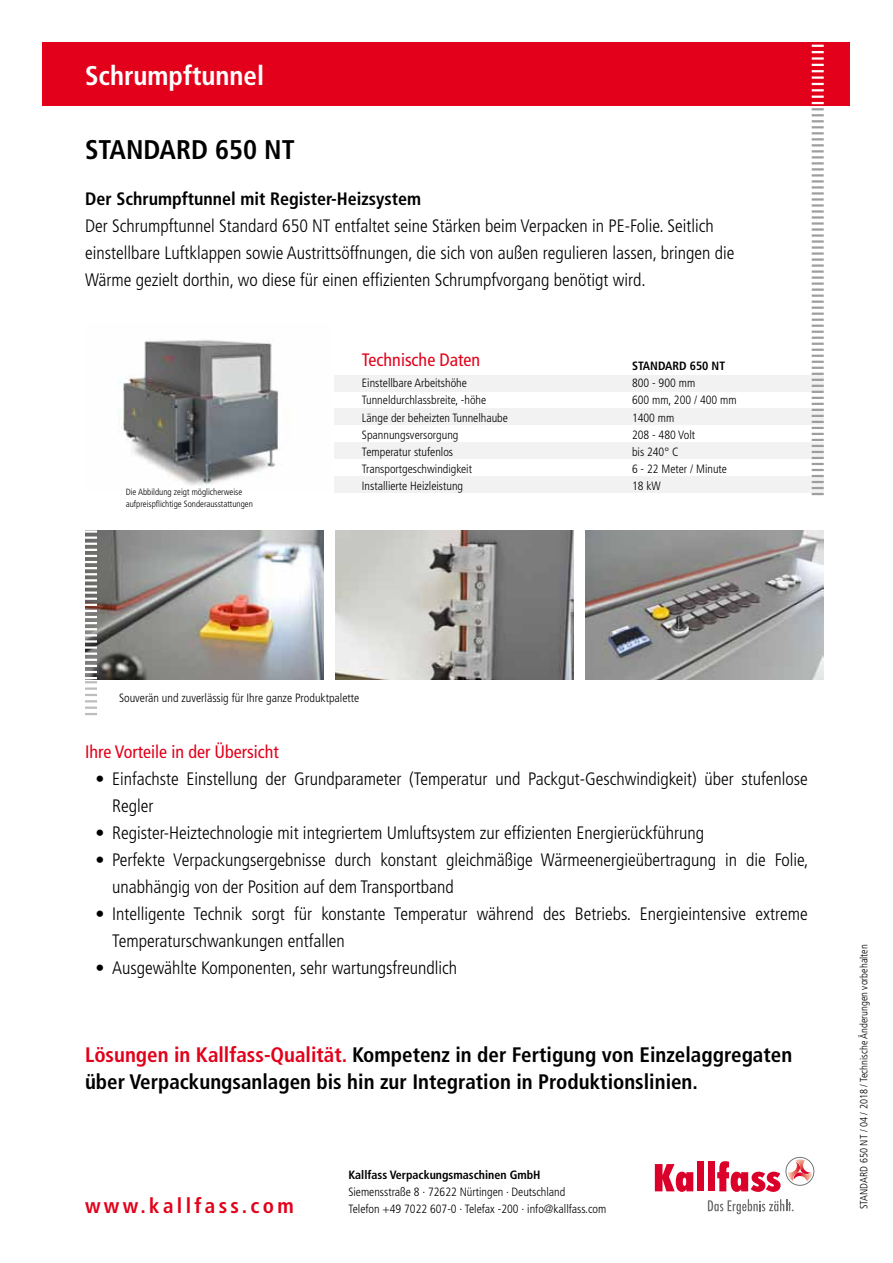
<style>
.page{position:relative;width:893px;height:1263px;background:#fff}
.page>*{position:absolute;margin:0;border:0;box-sizing:border-box;transform-origin:0 0}
.t1{font:700 condensed 27px "Frutiger LT Std";color:#fff}
.t2{font:700 condensed 27px "Frutiger LT Std";color:#000}
.t3{font:700 condensed 21px/27px "Frutiger LT Std";color:#000}
.t4{font:700 condensed 21px "Frutiger LT Std";letter-spacing:.16em;color:#e2001a}
.t5{font:300 condensed 18px/27px "Frutiger LT Std";color:#000}
.t6{font:condensed 18px "Frutiger LT Std";color:#e2001a}
.t7{font:700 condensed 18px "Frutiger LT Std";color:#000}
.t8{font:300 condensed 12px/17.1px "Frutiger LT Std";color:#000}
.t9{font:700 condensed 12px "Frutiger LT Std";color:#000}
.t10{font:300 condensed 10.5px "Frutiger LT Std";color:#000}
.t11{font:300 condensed 9px/12px "Frutiger LT Std";color:#000}
.s1{color:#e2001a}
</style>
<div class="page">
<img style="left:118px;top:340px;width:164px;height:146px">
<div style="left:43px;top:43px;width:807px;height:63px;background:#e2001a"></div>
<div style="left:334px;top:375px;width:490px;height:17px;background:#f2f2f3"></div>
<div style="left:334px;top:408px;width:490px;height:17px;background:#f2f2f3"></div>
<div style="left:334px;top:442px;width:490px;height:17px;background:#f2f2f3"></div>
<div style="left:334px;top:476px;width:490px;height:17px;background:#f2f2f3"></div>
<svg style="left:812px;top:45px;width:12px;height:450px"></svg>
<img style="left:586px;top:530px;width:238px;height:149px">
<img style="left:97px;top:530px;width:226px;height:149px">
<svg style="left:85px;top:530px;width:12px;height:185px"></svg>
<img style="left:335px;top:530px;width:238px;height:149px">
<svg style="left:655px;top:1164px;width:38px;height:28px"></svg>
<div style="left:697px;top:1161px;width:7px;height:30px;background:#da002a"></div>
<div style="left:708px;top:1161px;width:6px;height:30px;background:#da002a"></div>
<svg style="left:717px;top:1157px;width:97px;height:35px"></svg>
<svg style="left:708px;top:1199px;width:85px;height:15px"></svg>
<h1 class="t1" style="left:85px;top:59px;width:181px">Schrumpftunnel</h1>
<h1 class="t2" style="left:85px;top:134px;width:211px">STANDARD 650 NT</h1>
<p class="t7" style="left:85px;top:188px;width:338px">Der Schrumpftunnel mit Register-Heizsystem</p>
<p class="t5" style="left:85px;top:212px;width:651px">Der Schrumpftunnel Standard 650 NT entfaltet seine Stärken beim Verpacken in PE-Folie. Seitlich einstellbare Luftklappen sowie Austrittsöffnungen, die sich von außen regulieren lassen, bringen die<br>Wärme gezielt dorthin, wo diese für einen effizienten Schrumpfvorgang benötigt wird.</p>
<p class="t11" style="left:126px;top:485px;width:129px">Die Abbildung zeigt möglicherweise aufpreispflichtige Sonderausstattungen</p>
<p class="t6" style="left:362px;top:350px;width:120px">Technische Daten</p>
<p class="t9" style="left:632px;top:359px;width:95px">STANDARD 650 NT</p>
<p class="t8" style="left:362px;top:375px;width:106px">Einstellbare Arbeitshöhe</p>
<p class="t8" style="left:632px;top:375px;width:65px">800 - 900 mm</p>
<p class="t8" style="left:362px;top:392px;width:126px">Tunneldurchlassbreite, -höhe</p>
<p class="t8" style="left:632px;top:392px;width:106px">600 mm, 200 / 400 mm</p>
<p class="t8" style="left:362px;top:409px;width:147px">Länge der beheizten Tunnelhaube</p>
<p class="t8" style="left:632px;top:409px;width:44px">1400 mm</p>
<p class="t8" style="left:362px;top:426px;width:98px">Spannungsversorgung</p>
<p class="t8" style="left:632px;top:426px;width:65px">208 - 480 Volt</p>
<p class="t8" style="left:362px;top:443px;width:93px">Temperatur stufenlos</p>
<p class="t8" style="left:632px;top:443px;width:48px">bis 240° C</p>
<p class="t8" style="left:362px;top:460px;width:112px">Transportgeschwindigkeit</p>
<p class="t8" style="left:632px;top:460px;width:97px">6 - 22 Meter / Minute</p>
<p class="t8" style="left:362px;top:477px;width:103px">Installierte Heizleistung</p>
<p class="t8" style="left:632px;top:477px;width:30px">18 kW</p>
<p class="t8" style="left:119px;top:689px;width:242px">Souverän und zuverlässig für Ihre ganze Produktpalette</p>
<p class="t6" style="left:85px;top:741px;width:195px">Ihre Vorteile in der Übersicht</p>
<p class="t5" style="left:112px;top:765px;width:697px;text-indent:-17px">• Einfachste Einstellung der Grundparameter (Temperatur und Packgut-Geschwindigkeit) über stufenlose<br>Regler</p>
<p class="t5" style="left:96px;top:819px;width:610px">• Register-Heiztechnologie mit integriertem Umluftsystem zur effizienten Energierückführung</p>
<p class="t5" style="left:112px;top:846px;width:698px;text-indent:-17px">• Perfekte Verpackungsergebnisse durch konstant gleichmäßige Wärmeenergieübertragung in die Folie, unabhängig von der Position auf dem Transportband</p>
<p class="t5" style="left:112px;top:900px;width:697px;text-indent:-17px">• Intelligente Technik sorgt für konstante Temperatur während des Betriebs. Energieintensive extreme<br>Temperaturschwankungen entfallen</p>
<p class="t5" style="left:96px;top:954px;width:363px">• Ausgewählte Komponenten, sehr wartungsfreundlich</p>
<p class="t3" style="left:85px;top:1041px;width:709px"><span class="s1">Lösungen in Kallfass-Qualität.</span> Kompetenz in der Fertigung von Einzelaggregaten über Verpackungsanlagen bis hin zur Integration in Produktionslinien.</p>
<p class="t4" style="left:85px;top:1193px;width:210px">www.kallfass.com</p>
<p class="t9" style="left:348px;top:1167px;width:194px">Kallfass Verpackungsmaschinen GmbH</p>
<p class="t8" style="left:348px;top:1183px;width:260px">Siemensstraße 8 . 72622 Nürtingen . Deutschland<br>Telefon +49 7022 607-0 . Telefax -200 . info@kallfass.com</p>
<p class="t10" style="left:858px;top:1209px;width:266px;rotate:-90deg">STANDARD 650 NT / 04 / 2018 / Technische Änderungen vorbehalten</p>
</div>
